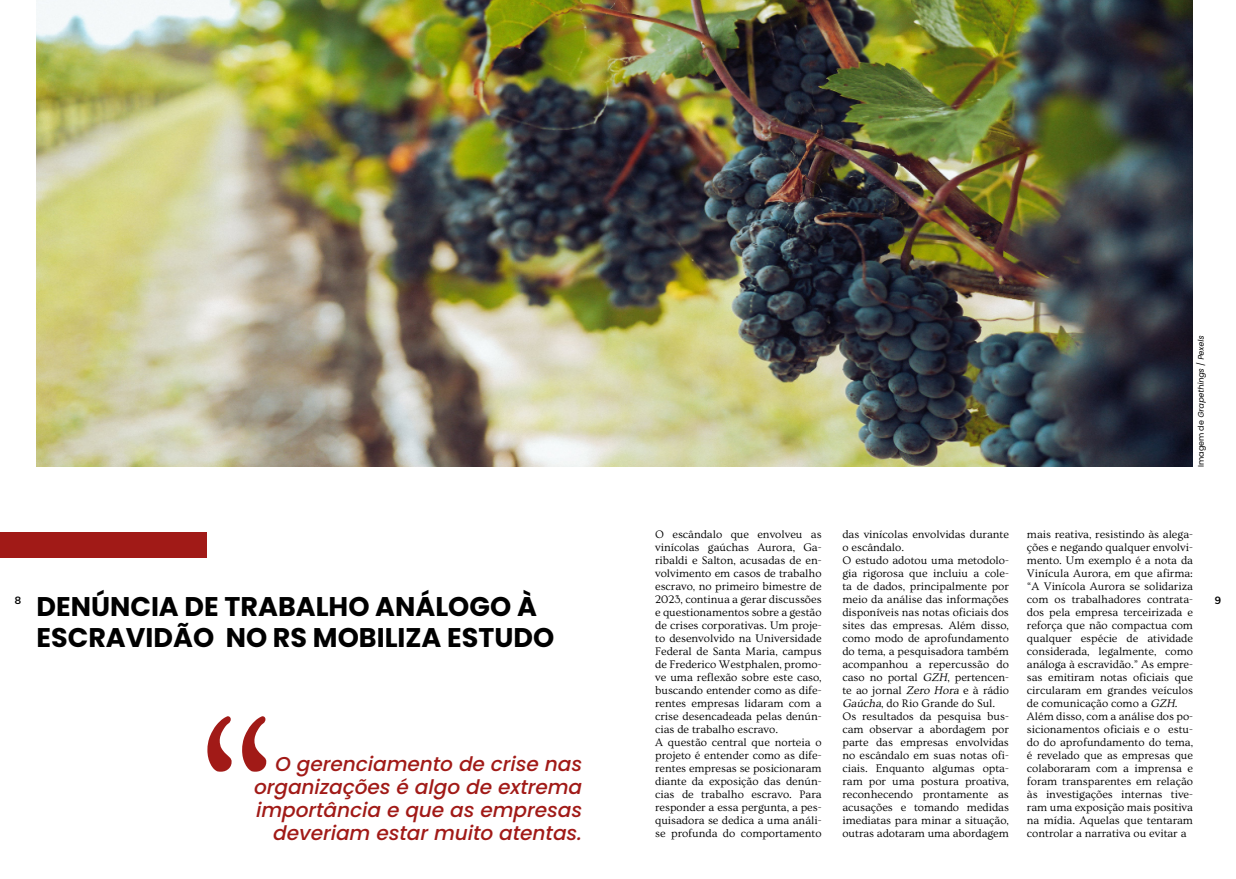
<style>
.page{position:relative;width:1236px;height:879px;background:#fff}
.page>*{position:absolute;margin:0;border:0;box-sizing:border-box;transform-origin:0 0}
.t1{font:245.1px "Ovo";color:#a11a17}
.t2{font:700 27px/31px "Poppins";color:#000}
.t3{font:italic 500 20px/23px "Poppins";color:#a11a17;text-align:justify}
.t4{font:11.5px/13px "Ovo";color:#000;text-align:justify}
.t5{font:700 10.5px "Muli";color:#000}
.t6{font:italic 8px "Poppins";color:#000}
.s1{font-style:normal}
.s2{font-style:italic}
</style>
<div class="page">
<img style="left:36px;top:0;width:1156px;height:467px">
<div style="left:0;top:532px;width:207px;height:26px;background:#a11a17"></div>
<p class="t6" style="left:1196px;top:467px;width:135px;rotate:-90deg"><span class="s1">I m a g e m d e</span> Grapethings<span class="s1">/</span> Pexels</p>
<p class="t4" style="left:655px;top:528px;width:168px">O escândalo que envolveu as vinícolas gaúchas Aurora, Ga&shy;ribaldi e Salton, acusadas de en&shy;volvimento em casos de trabalho escravo, no primeiro bimestre de 2023, continua a gerar discussões e questionamentos sobre a gestão de crises corporativas. Um proje&shy;to desenvolvido na Universidade Federal de Santa Maria, campus de Frederico Westphalen, promo&shy;ve uma reflexão sobre este caso, buscando entender como as dife&shy;rentes empresas lidaram com a crise desencadeada pelas denún&shy;cias de trabalho escravo.</p>
<p class="t4" style="left:655px;top:736px;width:168px">A questão central que norteia o projeto é entender como as dife&shy;rentes empresas se posicionaram diante da exposição das denún&shy;cias de trabalho escravo. Para responder a essa pergunta, a pes&shy;quisadora se dedica a uma análi&shy;se profunda do comportamento</p>
<p class="t4" style="left:842px;top:528px;width:168px">das vinícolas envolvidas durante o escândalo.</p>
<p class="t4" style="left:842px;top:554px;width:168px">O estudo adotou uma metodolo&shy;gia rigorosa que incluiu a cole&shy;ta de dados, principalmente por meio da análise das informações disponíveis nas notas oficiais dos sites das empresas. Além disso, como modo de aprofundamento do tema, a pesquisadora também acompanhou a repercussão do caso no portal <span class="s2">GZH</span>, pertencen&shy;te ao jornal <span class="s2">Zero Hora</span> e à rádio <span class="s2">Gaúcha</span>, do Rio Grande do Sul.</p>
<p class="t4" style="left:842px;top:710px;width:168px">Os resultados da pesquisa bus&shy;cam observar a abordagem por parte das empresas envolvidas no escândalo em suas notas ofi&shy;ciais. Enquanto algumas opta&shy;ram por uma postura proativa, reconhecendo prontamente as acusações e tomando medidas imediatas para minar a situação, outras adotaram uma abordagem</p>
<p class="t4" style="left:1027px;top:528px;width:168px">mais reativa, resistindo às alega&shy;ções e negando qualquer envolvi&shy;mento. Um exemplo é a nota da Vinícula Aurora, em que afirma: “A Vinícola Aurora se solidariza com os trabalhadores contrata&shy;dos pela empresa terceirizada e reforça que não compactua com qualquer espécie de atividade considerada, legalmente, como análoga à escravidão.” As empre&shy;sas emitiram notas oficiais que circularam em grandes veículos de comunicação como a <span class="s2">GZH</span>.</p>
<p class="t4" style="left:1027px;top:710px;width:168px">Além disso, com a análise dos po&shy;sicionamentos oficiais e o estu&shy;do do aprofundamento do tema, é revelado que as empresas que colaboraram com a imprensa e foram transparentes em relação às investigações internas tive&shy;ram uma exposição mais positiva na mídia. Aquelas que tentaram controlar a narrativa ou evitar a</p>
<p class="t2" style="left:37px;top:591px;width:519px">DENÚNCIA DE TRABALHO ANÁLOGO À<br>ESCRAVIDÃO NO RS MOBILIZA ESTUDO</p>
<p class="t5" style="left:15px;top:592px;width:8px">8</p>
<p class="t5" style="left:1215px;top:592px;width:8px">9</p>
<p class="t1" style="left:186px;top:671px;width:100px">“</p>
<p class="t3" style="left:254px;top:752px;width:330px;text-indent:21px">O gerenciamento de crise nas organizações é algo de extrema importância e que as empresas</p>
<p class="t3" style="left:273px;top:821px;width:311px">deveriam estar muito atentas.</p>
</div>
